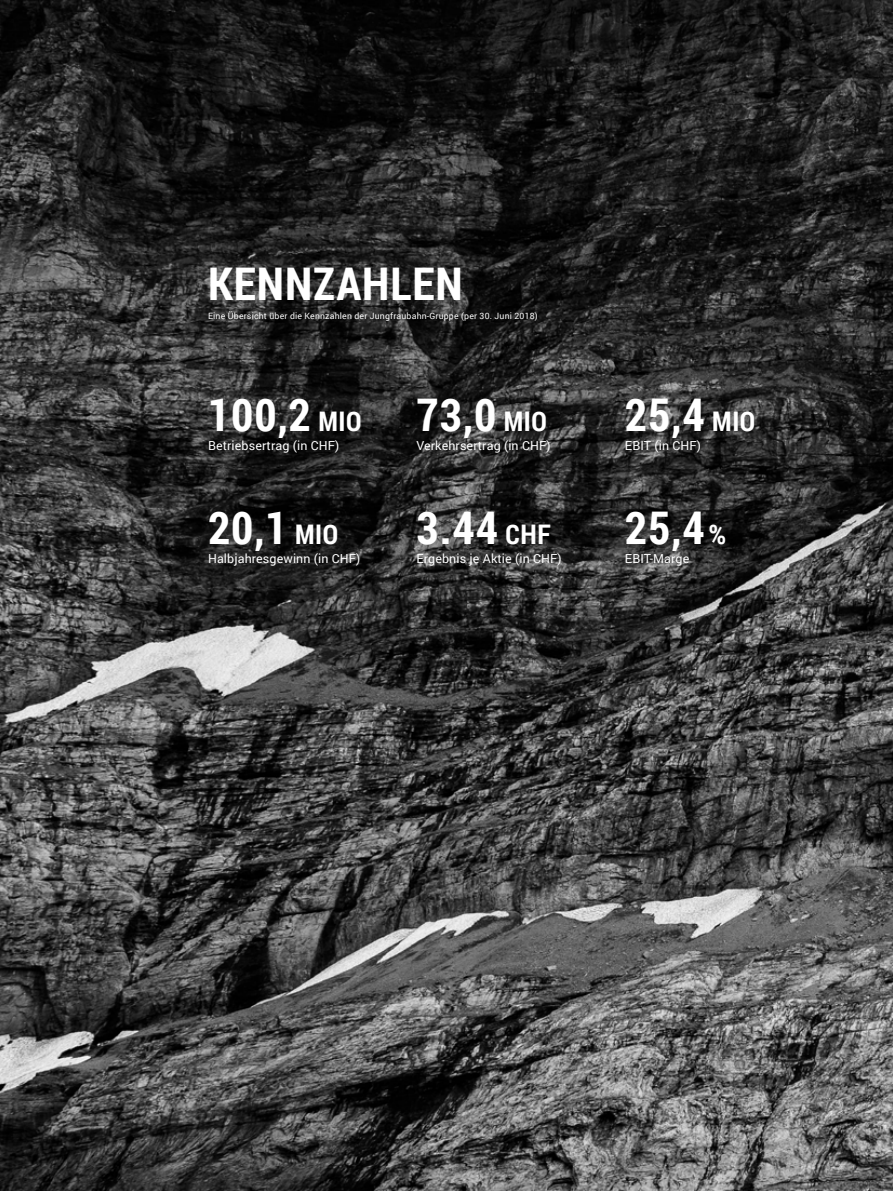
<style>
.page{position:relative;width:893px;height:1191px;background:#fff}
.page>*{position:absolute;margin:0;border:0;box-sizing:border-box;transform-origin:0 0}
.t1{font:700 45px "Roboto Condensed";letter-spacing:.02em;color:#fff}
.t2{font:12.45px "Roboto";letter-spacing:.01em;color:#fff}
.t3{font:8.7px "Roboto";letter-spacing:.02em;color:#fff}
.s1{font-size:27px}
</style>
<div class="page">
<img style="left:0;top:0;width:893px;height:1191px">
<h1 class="t1" style="left:208px;top:252px;width:256px">KENNZAHLEN</h1>
<p class="t3" style="left:208px;top:309px;width:331px">Eine Übersicht über die Kennzahlen der Jungfraubahn-Gruppe (per 30. Juni 2018)</p>
<h1 class="t1" style="left:208px;top:383px;width:155px">100,2 <span class="s1">MIO</span></h1>
<p class="t2" style="left:208px;top:437px;width:133px">Betriebsertrag (in CHF)</p>
<h1 class="t1" style="left:208px;top:496px;width:132px">20,1 <span class="s1">MIO</span></h1>
<p class="t2" style="left:208px;top:549px;width:154px">Halbjahresgewinn (in CHF)</p>
<h1 class="t1" style="left:416px;top:383px;width:132px">73,0 <span class="s1">MIO</span></h1>
<p class="t2" style="left:416px;top:437px;width:136px">Verkehrsertrag (in CHF)</p>
<h1 class="t1" style="left:416px;top:496px;width:136px">3.44 <span class="s1">CHF</span></h1>
<p class="t2" style="left:416px;top:549px;width:147px">Ergebnis je Aktie (in CHF)</p>
<h1 class="t1" style="left:625px;top:383px;width:132px">25,4 <span class="s1">MIO</span></h1>
<p class="t2" style="left:625px;top:437px;width:78px">EBIT (in CHF)</p>
<h1 class="t1" style="left:625px;top:496px;width:103px">25,4 <span class="s1">%</span></h1>
<p class="t2" style="left:625px;top:549px;width:66px">EBIT-Marge</p>
</div>
